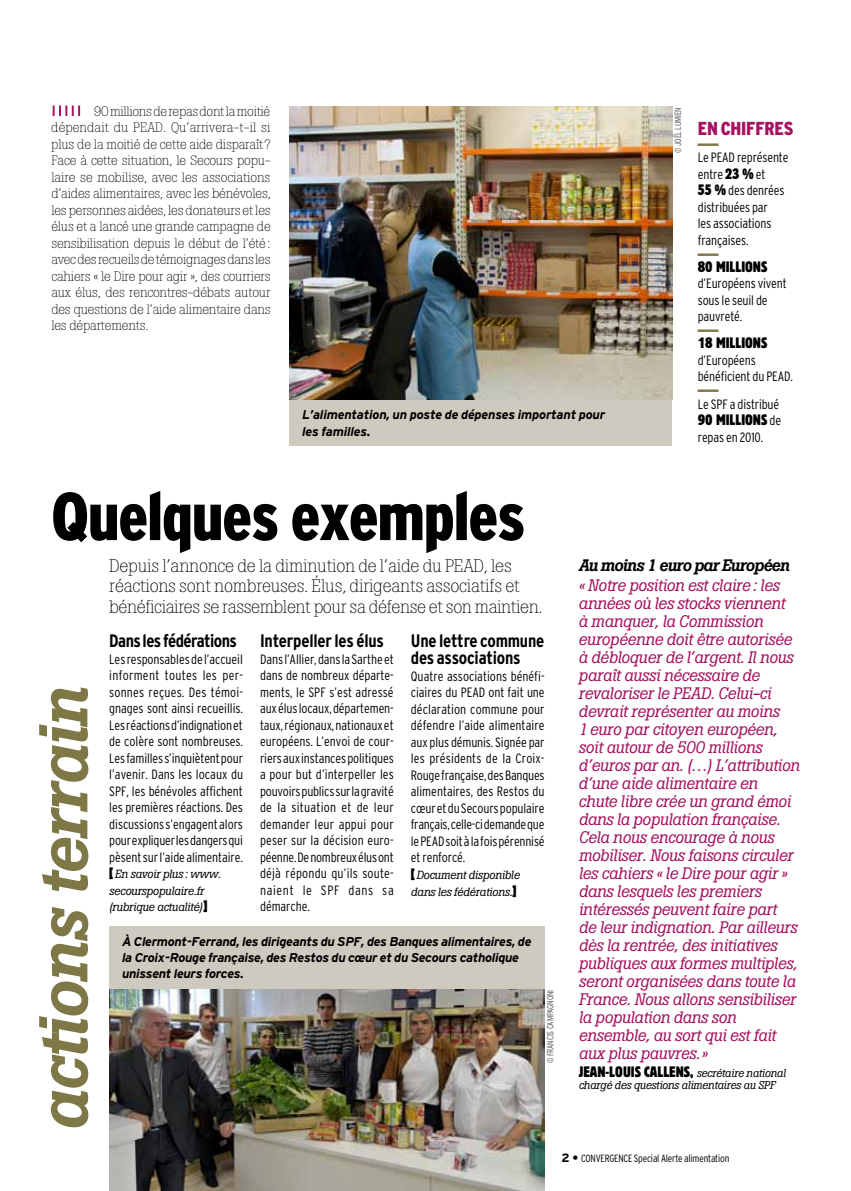
<style>
.page{position:relative;width:851px;height:1191px;background:#fff}
.page>*{position:absolute;margin:0;border:0;box-sizing:border-box;transform-origin:0 0}
.t1{font:italic 500 68.25px "Boton";letter-spacing:-.025em;color:#7e7847}
.t2{font:900 condensed 67.5px "Interstate";letter-spacing:-.02em;color:#000}
.t3{font:700 21px "Interstate";color:#7e7847}
.t4{font:900 condensed 18.75px "Interstate";letter-spacing:-.015em;color:#a51260}
.t5{font:300 18px/20.2px "Boton";letter-spacing:-.015em;color:#000}
.t6{font:700 condensed 18px/17.2px "Interstate";letter-spacing:-.01em;color:#000}
.t7{font:700 condensed 18px "Interstate";letter-spacing:-.03em;color:#000}
.t8{font:italic 16.5px/18px "Boton";letter-spacing:-.015em;color:#a51260}
.t9{font:condensed 15px "Block BE";color:#000}
.t10{font:300 condensed 13.5px/16.5px "Interstate";letter-spacing:-.01em;color:#000}
.t11{font:300 13.5px/16.5px "Boton";letter-spacing:-.02em;color:#000;text-align:justify}
.t12{font:italic 700 12.75px/16.2px "Interstate";letter-spacing:-.025em;color:#000}
.t13{font:italic 11.7px/16.5px "Boton";letter-spacing:-.015em;color:#000}
.t14{font:italic 11.25px "Boton";letter-spacing:-.015em;color:#000}
.t15{font:300 condensed 10.5px "Interstate";letter-spacing:-.02em;color:#000}
.t16{font:300 condensed 9px "Interstate";letter-spacing:-.02em;color:#58585a}
.s1{font-family:"Block BE";font-weight:400;font-size:15px}
.s2{font-family:"Interstate";font-weight:300;font-size:13.5px}
.s3{font-family:"Block BE";font-style:normal;font-stretch:condensed;font-size:15px}
.s4{font-weight:500;color:#000}
.s5{font-family:"Boton";font-style:italic;font-stretch:normal;font-size:11.25px}
.s6{font-weight:700;font-stretch:normal;font-size:12px}
</style>
<div class="page">
<svg style="left:53px;top:105px;width:27px;height:11px"></svg>
<img style="left:109px;top:988px;width:435px;height:203px">
<img style="left:289px;top:106px;width:383px;height:294px">
<div style="left:289px;top:400px;width:383px;height:45px;background:#cfcac0"></div>
<div style="left:109px;top:926px;width:435px;height:62px;background:#cfcac0"></div>
<p class="t11" style="left:51px;top:103px;width:221px;text-indent:43px">90 millions de repas dont la moitié dépendait du PEAD. Qu’arrivera-t-il si plus de la moitié de cette aide disparaît?<br>Face à cette situation, le Secours popu&shy;laire se mobilise, avec les associations d’aides alimentaires, avec les bénévoles, les personnes aidées, les donateurs et les élus et a lancé une grande campagne de sensibilisation depuis le début de l’été: avec des recueils de témoignages dans les cahiers « le Dire pour agir », des courriers aux élus, des rencontres-débats autour des questions de l’aide alimentaire dans les départements.</p>
<p class="t12" style="left:302px;top:407px;width:304px">L’alimentation, un poste de dépenses important pour les familles.</p>
<p class="t16" style="left:673px;top:153px;width:47px;rotate:-90deg">© JOËL Lumien</p>
<p class="t4" style="left:697px;top:118px;width:97px">en chiffres</p>
<p class="t3" style="left:697px;top:123px;width:22px">__</p>
<p class="t10" style="left:697px;top:149px;width:92px">Le PEAD représente entre <span class="s1">23 %</span> et<br><span class="s1">55 %</span> des denrées distribuées par<br>les associations françaises.</p>
<p class="t3" style="left:697px;top:233px;width:22px">__</p>
<p class="t9" style="left:697px;top:258px;width:71px">80 MILLIONS</p>
<p class="t10" style="left:697px;top:275px;width:90px">d’Européens vivent sous le seuil de pauvreté.</p>
<p class="t3" style="left:697px;top:309px;width:22px">__</p>
<p class="t9" style="left:697px;top:334px;width:71px">18 MILLIONS</p>
<p class="t10" style="left:697px;top:352px;width:97px">d’Européens bénéficient du PEAD.</p>
<p class="t3" style="left:697px;top:369px;width:22px">__</p>
<p class="t10" style="left:697px;top:395px;width:83px">Le SPF a distribué</p>
<p class="t9" style="left:697px;top:411px;width:85px">90 MILLIONS <span class="s2">de</span></p>
<p class="t10" style="left:697px;top:428px;width:67px">repas en 2010.</p>
<p class="t2" style="left:51px;top:479px;width:476px">Quelques exemples</p>
<p class="t5" style="left:109px;top:555px;width:434px">Depuis l’annonce de la diminution de l’aide du PEAD, les réactions sont nombreuses. Élus, dirigeants associatifs et bénéficiaires se rassemblent pour sa défense et son maintien.</p>
<p class="t7" style="left:109px;top:631px;width:129px">Dans les fédérations</p>
<p class="t10" style="left:109px;top:650px;width:135px;text-align:justify">Les responsables de l’accueil informent toutes les per&shy;sonnes reçues. Des témoi&shy;gnages sont ainsi recueillis.<br>Les réactions d’indignation et de colère sont nombreuses.<br>Les familles s’inquiètent pour l’avenir. Dans les locaux du SPF, les bénévoles affichent les premières réactions. Des discussions s’engagent alors pour expliquer les dangers qui pèsent sur l’aide alimentaire.</p>
<p class="t13" style="left:109px;top:866px;width:113px"><span class="s3">[</span>En savoir plus: www. secourspopulaire.fr (rubrique actualité)<span class="s3">]</span></p>
<p class="t6" style="left:260px;top:632px;width:125px">Interpeller les élus</p>
<p class="t10" style="left:260px;top:650px;width:135px;text-align:justify">Dans l’Allier, dans la Sarthe et dans de nombreux départe&shy;ments, le SPF s’est adressé aux élus locaux, départemen&shy;taux, régionaux, nationaux et européens. L’envoi de cour&shy;riers aux instances politiques a pour but d’interpeller les pouvoirs publics sur la gravité de la situation et de leur demander leur appui pour peser sur la décision euro&shy;péenne. De nombreux élus ont déjà répondu qu’ils soute&shy;naient le SPF dans sa démarche.</p>
<p class="t6" style="left:411px;top:632px;width:135px">Une lettre commune des associations</p>
<p class="t10" style="left:411px;top:668px;width:135px;text-align:justify">Quatre associations bénéfi&shy;ciaires du PEAD ont fait une déclaration commune pour défendre l’aide alimentaire aux plus démunis. Signée par les présidents de la Croix-Rouge française, des Banques alimentaires, des Restos du cœur et du Secours populaire français, celle-ci demande que le PEAD soit à la fois pérennisé et renforcé.</p>
<p class="t13" style="left:411px;top:866px;width:110px"><span class="s3">[</span>Document disponible dans les fédérations.<span class="s3">]</span></p>
<p class="t1" style="left:24px;top:1131px;width:446px;rotate:-90deg">actions terrain</p>
<p class="t12" style="left:122px;top:933px;width:411px">À Clermont-Ferrand, les dirigeants du SPF, des Banques alimentaires, de la Croix-Rouge française, des Restos du cœur et du Secours catholique unissent leurs forces.</p>
<p class="t16" style="left:545px;top:1063px;width:75px;rotate:-90deg">© Francis Campagnoni</p>
<p class="t8" style="left:578px;top:555px;width:212px;line-height:20.1px"><span class="s4">Au moins 1 euro par Européen </span>« Notre position est claire: les</p>
<p class="t8" style="left:578px;top:594px;width:223px">années où les stocks viennent<br>à manquer, la Commission européenne doit être autorisée à débloquer de l’argent. Il nous paraît aussi nécessaire de revaloriser le PEAD. Celui-ci devrait représenter au moins<br>1euro par citoyen européen, soit autour de 500 millions d’euros par an. (…) L’attribution d’une aide alimentaire en chute libre crée un grand émoi dans la population française.<br>Cela nous encourage à nous mobiliser. Nous faisons circuler les cahiers « le Dire pour agir » dans lesquels les premiers intéressés peuvent faire part<br>de leur indignation. Par ailleurs dès la rentrée, des initiatives publiques aux formes multiples, seront organisées dans toute la<br>France. Nous allons sensibiliser la population dans son ensemble, au sort qui est fait aux plus pauvres.»</p>
<p class="t9" style="left:578px;top:1063px;width:209px">JEAN-LOUIS CALLENS, <span class="s5">secrétaire national</span></p>
<p class="t14" style="left:578px;top:1078px;width:198px">chargé des questions alimentaires au SPF</p>
<p class="t15" style="left:561px;top:1152px;width:169px"><span class="s6">2 •</span> Convergence Special Alerte alimentation</p>
</div>
